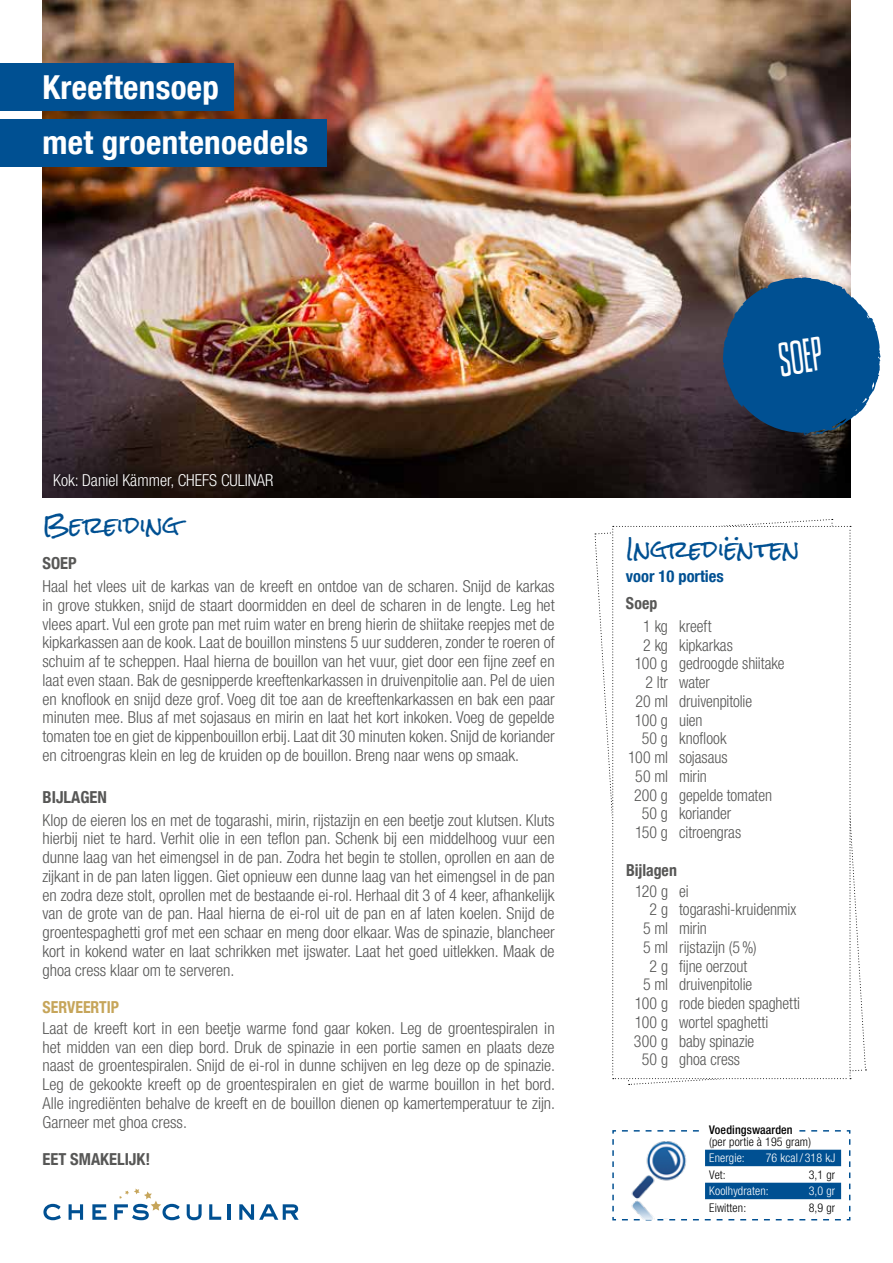
<style>
.page{position:relative;width:893px;height:1263px;background:#fff}
.page>*{position:absolute;margin:0;border:0;box-sizing:border-box;transform-origin:0 0}
.t1{font:45.3px "Sheldon Feather";color:#fff;scale:.91 1}
.t2{font:700 condensed 33px/55.3px "Helvetica Neue LT Com";letter-spacing:.01em;color:#fff}
.t3{font:22.5px "Rock Salt";color:#005092}
.t4{font:300 condensed 16.5px/18.8px "Helvetica Neue LT Com";color:#575756;text-align:justify}
.t5{font:300 condensed 16.5px "Helvetica Neue LT Com";color:#575756;scale:.96 1}
.t6{font:300 condensed 16.5px "Helvetica Neue LT Com";color:#fff}
.t7{font:700 condensed 16.5px "Helvetica Neue LT Com";color:#575756}
.t8{font:700 condensed 16.5px "Helvetica Neue LT Com";color:#005092}
.t9{font:700 condensed 16.5px "Helvetica Neue LT Com";color:#575756;scale:.96 1}
.t10{font:700 condensed 16.5px "Helvetica Neue LT Com";color:#c6a55a;scale:.96 1}
.t11{font:300 condensed 12px "Helvetica Neue LT Com";letter-spacing:.01em;color:#000}
.t12{font:300 condensed 12px "Helvetica Neue LT Com";letter-spacing:.01em;color:#fff}
.t13{font:500 condensed 12px "Helvetica Neue LT Com";letter-spacing:.01em;color:#000}
</style>
<div class="page">
<img style="left:43px;top:0;width:807px;height:498px">
<svg style="left:43px;top:1204px;width:18px;height:16px"></svg>
<svg style="left:69px;top:1204px;width:14px;height:16px"></svg>
<svg style="left:92px;top:1204px;width:14px;height:16px"></svg>
<svg style="left:114px;top:1188px;width:66px;height:32px"></svg>
<svg style="left:187px;top:1204px;width:15px;height:16px"></svg>
<svg style="left:209px;top:1204px;width:12px;height:16px"></svg>
<hr style="left:227px;top:1204px;width:3px;height:16px;background:#005092">
<svg style="left:239px;top:1204px;width:60px;height:16px"></svg>
<svg style="left:44px;top:464px;width:238px;height:32px;fill:#201410"></svg>
<svg style="left:594px;top:519px;width:272px;height:566px"></svg>
<svg style="left:723px;top:277px;width:158px;height:158px"></svg>
<div style="left:0;top:64px;width:234px;height:47px;background:#005092"></div>
<div style="left:0;top:119px;width:326px;height:47px;background:#005092"></div>
<svg style="left:612px;top:1130px;width:239px;height:91px"></svg>
<img style="left:621px;top:1137px;width:73px;height:82px">
<div style="left:704px;top:1123px;width:93px;height:14px;background:#fff"></div>
<div style="left:705px;top:1150px;width:136px;height:16px;background:#005092"></div>
<div style="left:705px;top:1183px;width:136px;height:16px;background:#005092"></div>
<h2 class="t2" style="left:43px;top:60px;width:267px">Kreeftensoep<br>met groentenoedels</h2>
<p class="t6" style="left:53px;top:470px;width:222px">Kok: Daniel Kämmer, CHEFS CULINAR</p>
<h3 class="t3" style="left:43px;top:513px;width:139px">Bereiding</h3>
<p class="t7" style="left:43px;top:553px;width:36px">SOEP</p>
<p class="t4" style="left:43px;top:577px;width:514px">Haal het vlees uit de karkas van de kreeft en ontdoe van de scharen. Snijd de karkas in grove stukken, snijd de staart doormidden en deel de scharen in de lengte. Leg het vlees apart. Vul een grote pan met ruim water en breng hierin de shiitake reepjes met de kipkarkassen aan de kook. Laat de bouillon minstens 5 uur sudderen, zonder te roeren of schuim af te scheppen. Haal hierna de bouillon van het vuur, giet door een fijne zeef en laat even staan. Bak de gesnipperde kreeftenkarkassen in druivenpitolie aan. Pel de uien en knoflook en snijd deze grof. Voeg dit toe aan de kreeftenkarkassen en bak een paar minuten mee. Blus af met sojasaus en mirin en laat het kort inkoken. Voeg de gepelde tomaten toe en giet de kippenbouillon erbij. Laat dit 30 minuten koken. Snijd de koriander en citroengras klein en leg de kruiden op de bouillon. Breng naar wens op smaak.</p>
<p class="t7" style="left:43px;top:787px;width:66px">BIJLAGEN</p>
<p class="t4" style="left:43px;top:810px;width:514px">Klop de eieren los en met de togarashi, mirin, rijstazijn en een beetje zout klutsen. Kluts hierbij niet te hard. Verhit olie in een teflon pan. Schenk bij een middelhoog vuur een dunne laag van het eimengsel in de pan. Zodra het begin te stollen, oprollen en aan de zijkant in de pan laten liggen. Giet opnieuw een dunne laag van het eimengsel in de pan en zodra deze stolt, oprollen met de bestaande ei-rol. Herhaal dit 3 of 4 keer, afhankelijk van de grote van de pan. Haal hierna de ei-rol uit de pan en af laten koelen. Snijd de groentespaghetti grof met een schaar en meng door elkaar. Was de spinazie, blancheer kort in kokend water en laat schrikken met ijswater. Laat het goed uitlekken. Maak de ghoa cress klaar om te serveren.</p>
<p class="t10" style="left:43px;top:997px;width:81px">SERVEERTIP</p>
<p class="t4" style="left:43px;top:1019px;width:514px">Laat de kreeft kort in een beetje warme fond gaar koken. Leg de groentespiralen in het midden van een diep bord. Druk de spinazie in een portie samen en plaats deze naast de groentespiralen. Snijd de ei-rol in dunne schijven en leg deze op de spinazie.<br>Leg de gekookte kreeft op de groentespiralen en giet de warme bouillon in het bord.<br>Alle ingrediënten behalve de kreeft en de bouillon dienen op kamertemperatuur te zijn.<br>Garneer met ghoa cress.</p>
<p class="t7" style="left:43px;top:1149px;width:109px">EET SMAKELIJK!</p>
<h1 class="t1" style="left:776px;top:337px;width:50px;rotate:-8deg">Soep</h1>
<h3 class="t3" style="left:626px;top:537px;width:175px">Ingrediënten</h3>
<p class="t8" style="left:626px;top:566px;width:99px">voor 10 porties</p>
<p class="t9" style="left:626px;top:593px;width:34px">Soep</p>
<p class="t5" style="left:643px;top:617px;width:73px">1 kg kreeft</p>
<p class="t5" style="left:643px;top:635px;width:95px">2 kg kipkarkas</p>
<p class="t5" style="left:635px;top:654px;width:157px">100 g gedroogde shiitake</p>
<p class="t5" style="left:645px;top:673px;width:69px">2 ltr water</p>
<p class="t5" style="left:635px;top:692px;width:123px">20 ml druivenpitolie</p>
<p class="t5" style="left:635px;top:710px;width:72px">100 g uien</p>
<p class="t5" style="left:642px;top:729px;width:90px">50 g knoflook</p>
<p class="t5" style="left:628px;top:748px;width:105px">100 ml sojasaus</p>
<p class="t5" style="left:635px;top:767px;width:76px">50 ml mirin</p>
<p class="t5" style="left:634px;top:785px;width:145px">200 g gepelde tomaten</p>
<p class="t5" style="left:642px;top:804px;width:95px">50 g koriander</p>
<p class="t5" style="left:635px;top:823px;width:112px">150 g citroengras</p>
<p class="t9" style="left:626px;top:860px;width:55px">Bijlagen</p>
<p class="t5" style="left:635px;top:881px;width:57px">120 g ei</p>
<p class="t5" style="left:650px;top:900px;width:154px">2 g togarashi-kruidenmix</p>
<p class="t5" style="left:643px;top:919px;width:68px">5 ml mirin</p>
<p class="t5" style="left:643px;top:937px;width:120px">5 ml rijstazijn (5%)</p>
<p class="t5" style="left:650px;top:956px;width:103px">2 g fijne oerzout</p>
<p class="t5" style="left:643px;top:975px;width:115px">5 ml druivenpitolie</p>
<p class="t5" style="left:635px;top:994px;width:174px">100 g rode bieden spaghetti</p>
<p class="t5" style="left:635px;top:1012px;width:140px">100 g wortel spaghetti</p>
<p class="t5" style="left:634px;top:1031px;width:127px">300 g baby spinazie</p>
<p class="t5" style="left:642px;top:1050px;width:104px">50 g ghoa cress</p>
<p class="t13" style="left:709px;top:1122px;width:85px">Voedingswaarden</p>
<p class="t11" style="left:709px;top:1135px;width:103px">(per portie à 195 gram)</p>
<p class="t12" style="left:709px;top:1151px;width:37px">Energie:</p>
<p class="t12" style="left:766px;top:1151px;width:71px">76 kcal / 318 kJ</p>
<p class="t11" style="left:709px;top:1168px;width:18px">Vet:</p>
<p class="t11" style="left:809px;top:1168px;width:28px">3,1 gr</p>
<p class="t12" style="left:709px;top:1184px;width:61px">Koolhydraten:</p>
<p class="t12" style="left:809px;top:1184px;width:28px">3,0 gr</p>
<p class="t11" style="left:709px;top:1201px;width:38px">Eiwitten:</p>
<p class="t11" style="left:809px;top:1201px;width:28px">8,9 gr</p>
</div>
